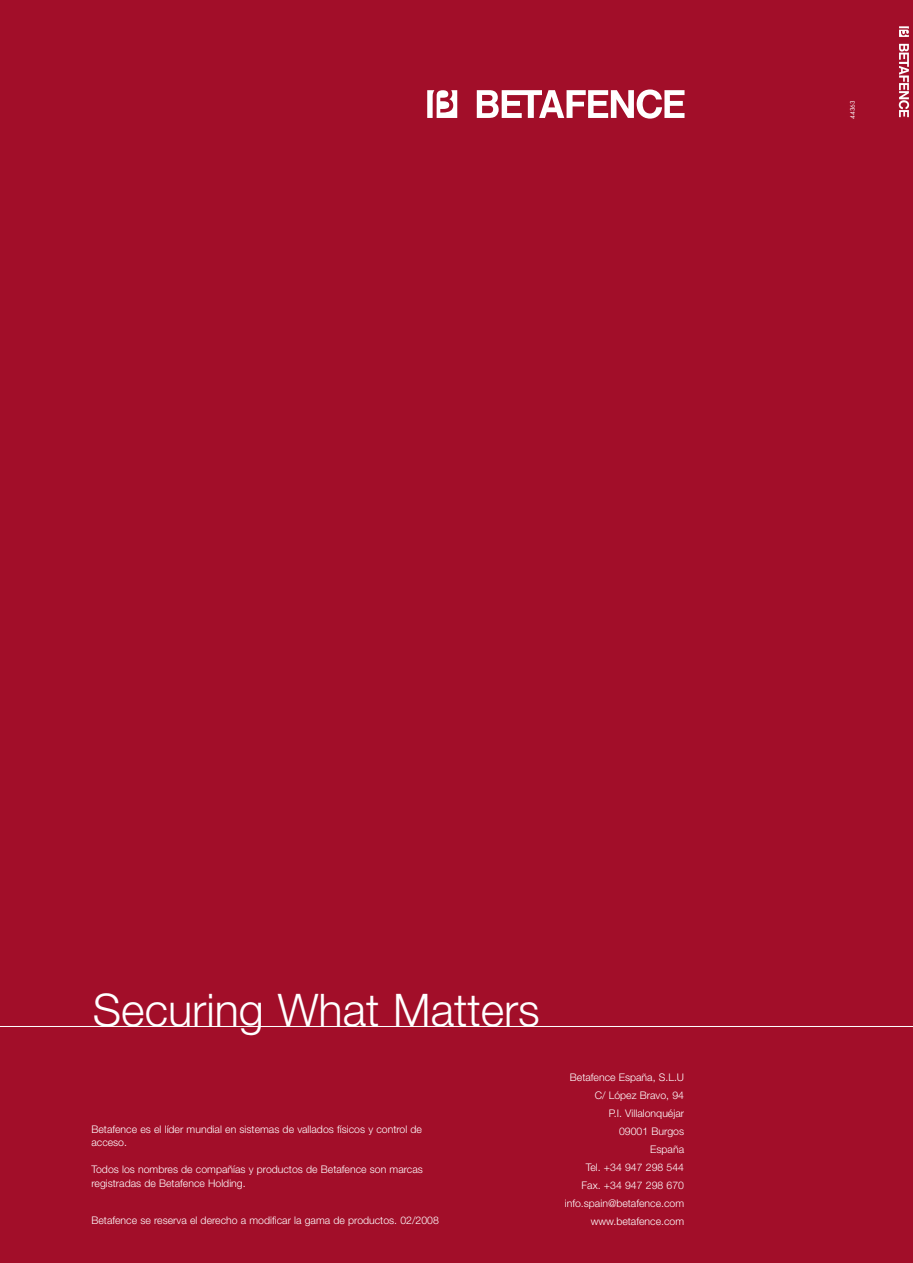
<style>
.page{position:relative;width:913px;height:1263px;background:#a20e29}
.page>*{position:absolute;margin:0;border:0;box-sizing:border-box;transform-origin:0 0}
.t1{font:300 45px "Helvetica Neue";color:#fff}
.t2{font:300 10.5px/18px "Helvetica Neue";color:#fff}
.t3{font:6px "Futura";color:#fff}
</style>
<div class="page">
<svg style="left:898px;top:44px;width:11px;height:73px"></svg>
<svg style="left:899px;top:26px;width:9px;height:11px"></svg>
<svg style="left:477px;top:89px;width:207px;height:30px"></svg>
<svg style="left:427px;top:90px;width:30px;height:28px"></svg>
<hr style="left:0;top:1026px;width:913px;height:1px;background:#fff">
<p class="t3" style="left:849px;top:119px;width:20px;rotate:-90deg">44363</p>
<p class="t1" style="left:93px;top:993px;width:448px">Securing What Matters</p>
<p class="t2" style="left:91px;top:1123px;width:332px;line-height:13.5px">Betafence es el líder mundial en sistemas de vallados físicos y control de acceso.</p>
<p class="t2" style="left:91px;top:1163px;width:333px;line-height:13.5px">Todos los nombres de compañías y productos de Betafence son marcas registradas de Betafence Holding.</p>
<p class="t2" style="left:91px;top:1212px;width:349px">Betafence se reserva el derecho a modificar la gama de productos. 02/2008</p>
<p class="t2" style="left:565px;top:1069px;width:121px;text-align:right">Betafence España, S.L.U<br>C/ López Bravo, 94<br>P.I. Villalonquéjar<br>09001 Burgos<br>España<br>Tel. +34 947 298 544<br>Fax. +34 947 298 670 info.spain@betafence.com www.betafence.com</p>
</div>
